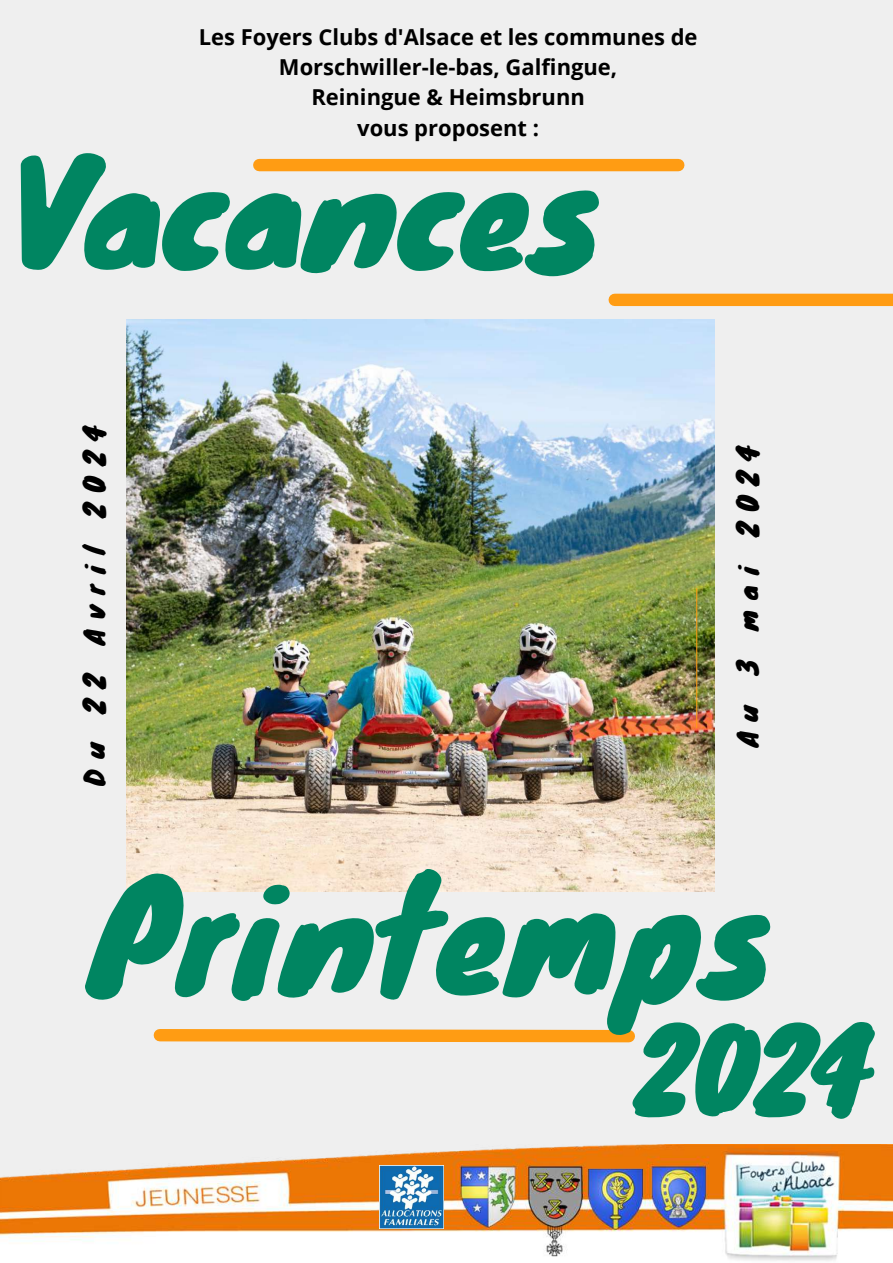
<style>
.page{position:relative;width:893px;height:1263px;background:#efefef}
.page>*{position:absolute;margin:0;border:0;box-sizing:border-box;transform-origin:0 0}
.t1{font:144px "Knewave";color:#008561}
.t2{font:143.93px "Knewave";color:#008561}
.t3{font:105px "Knewave";color:#008561}
.t4{font:26.47px "Knewave";color:#000}
.t5{font:700 21.98px/30.4px "Open Sans";color:#000;text-align:center}
</style>
<div class="page">
<img style="left:127px;top:320px;width:587px;height:571px">
<div style="left:615px;top:294px;width:278px;height:12px;background:#ff9c13"></div>
<svg style="left:153px;top:1029px;width:482px;height:14px;background:#fca62d"></svg>
<div style="left:259px;top:159px;width:419px;height:12px;background:#ff9c13"></div>
<hr style="left:696px;top:588px;width:1px;height:140px;background:#ff9c13">
<img style="left:0;top:1145px;width:893px;height:118px">
<img style="left:380px;top:1165px;width:63px;height:64px">
<p class="t5" style="left:199px;top:21px;width:500px">Les Foyers Clubs d'Alsace et les communes de<br>Morschwiller-le-bas, Galfingue,<br>Reiningue &amp; Heimsbrunn<br>vous proposent :</p>
<h2 class="t2" style="left:10px;top:95px;width:594px">Vacances</h2>
<p class="t4" style="left:73px;top:786px;width:362px;rotate:-90deg">Du 22 Avril 2024</p>
<p class="t4" style="left:726px;top:747px;width:304px;rotate:-90deg">Au 3 mai 2024</p>
<h1 class="t1" style="left:89px;top:819px;width:686px">Printemps</h1>
<h3 class="t3" style="left:635px;top:984px;width:241px">2024</h3>
</div>
